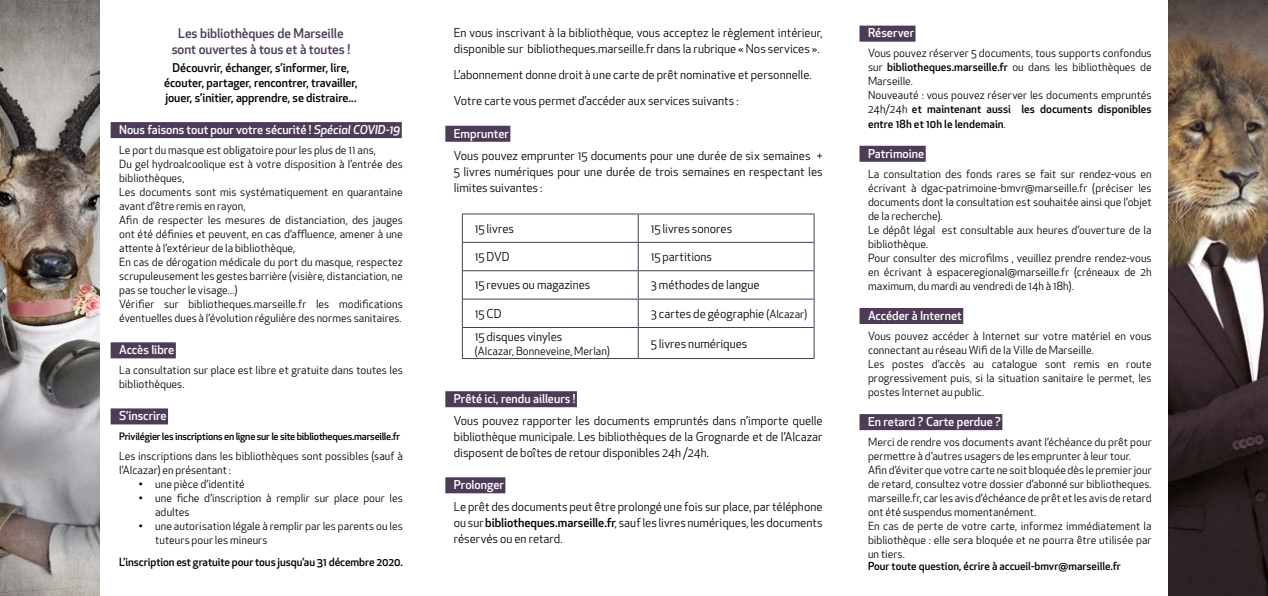
<style>
.page{position:relative;width:1268px;height:596px;background:#fff}
.page>*{position:absolute;margin:0;border:0;box-sizing:border-box;transform-origin:0 0}
.t1{font:500 13px/16px "Apex New";letter-spacing:-.005em;color:#4d3b57;text-align:center}
.t2{font:12px/16px "Apex New";color:#000;text-align:justify}
.t3{font:500 12px "Apex New";color:#fff}
.t4{font:500 11.8px/14.8px "Apex New";letter-spacing:-.005em;color:#000;text-align:center}
.t5{font:11px/14px "Apex New";letter-spacing:.005em;color:#000}
.t6{font:500 11px "Apex New";letter-spacing:-.005em;color:#000}
.t7{font:500 10.8px "Apex New";color:#000}
.t8{font:500 10px "Apex New";letter-spacing:-.025em;color:#000}
.s1{font-style:italic}
.s2{font-size:11px}
.s3{font-weight:500}
</style>
<div class="page">
<div style="left:111px;top:122px;width:291px;height:16px;background:#4d3b57"></div>
<div style="left:111px;top:342px;width:65px;height:16px;background:#4d3b57"></div>
<div style="left:111px;top:408px;width:57px;height:16px;background:#4d3b57"></div>
<div style="left:445px;top:126px;width:65px;height:16px;background:#4d3b57"></div>
<div style="left:445px;top:391px;width:132px;height:16px;background:#4d3b57"></div>
<div style="left:445px;top:477px;width:60px;height:16px;background:#4d3b57"></div>
<hr style="left:462px;top:213px;width:176px;height:1px;background:#4d3b57">
<hr style="left:638px;top:213px;width:176px;height:1px;background:#4d3b57">
<svg style="left:462px;top:214px;width:1px;height:113px"></svg>
<svg style="left:637px;top:214px;width:1px;height:113px"></svg>
<svg style="left:813px;top:214px;width:1px;height:113px"></svg>
<hr style="left:462px;top:327px;width:1px;height:31px;background:#4d3b57">
<hr style="left:637px;top:328px;width:1px;height:30px;background:#4d3b57">
<hr style="left:813px;top:327px;width:1px;height:31px;background:#4d3b57">
<hr style="left:462px;top:358px;width:176px;height:1px;background:#4d3b57">
<hr style="left:638px;top:358px;width:176px;height:1px;background:#4d3b57">
<hr style="left:462px;top:242px;width:176px;height:1px;background:#4d3b57">
<hr style="left:638px;top:242px;width:175px;height:1px;background:#4d3b57">
<hr style="left:462px;top:270px;width:176px;height:1px;background:#4d3b57">
<hr style="left:638px;top:270px;width:175px;height:1px;background:#4d3b57">
<hr style="left:462px;top:298px;width:176px;height:1px;background:#4d3b57">
<hr style="left:638px;top:298px;width:175px;height:1px;background:#4d3b57">
<hr style="left:462px;top:327px;width:176px;height:1px;background:#4d3b57">
<hr style="left:638px;top:327px;width:175px;height:1px;background:#4d3b57">
<div style="left:859px;top:26px;width:56px;height:16px;background:#4d3b57"></div>
<div style="left:859px;top:146px;width:66px;height:16px;background:#4d3b57"></div>
<div style="left:859px;top:308px;width:104px;height:16px;background:#4d3b57"></div>
<div style="left:859px;top:414px;width:143px;height:16px;background:#4d3b57"></div>
<img style="left:1168px;top:0;width:99px;height:595px">
<img style="left:0;top:0;width:99px;height:595px">
<p class="t1" style="left:172px;top:25px;width:180px">Les bibliothèques de Marseille sont ouvertes à tous et à toutes !</p>
<p class="t4" style="left:164px;top:60px;width:195px">Découvrir, échanger, s’informer, lire, écouter, partager, rencontrer, travailler, jouer, s’initier, apprendre, se distraire...</p>
<p class="t3" style="left:119px;top:121px;width:282px">Nous faisons tout pour votre sécurité ! <span class="s1">Spécial COVID-19</span></p>
<p class="t5" style="left:119px;top:143px;width:285px">Le port du masque est obligatoire pour les plus de 11 ans,<br>Du gel hydroalcoolique est à votre disposition à l’entrée des bibliothèques,<br>Les documents sont mis systématiquement en quarantaine avant d’être remis en rayon,<br>Afin de respecter les mesures de distanciation, des jauges ont été définies et peuvent, en cas d’affluence, amener à une attente à l’extérieur de la bibliothèque,<br>En cas de dérogation médicale du port du masque, respectez scrupuleusement les gestes barrière (visière, distanciation, ne pas se toucher le visage...)<br>Vérifier sur bibliotheques.marseille.fr les modifications éventuelles dues à l’évolution régulière des normes sanitaires.</p>
<p class="t3" style="left:119px;top:341px;width:57px">Accès libre</p>
<p class="t5" style="left:119px;top:363px;width:285px">La consultation sur place est libre et gratuite dans toutes les bibliothèques.</p>
<p class="t3" style="left:119px;top:407px;width:49px">S’inscrire</p>
<p class="t8" style="left:119px;top:429px;width:282px">Privilégier les inscriptions en ligne sur le site bibliotheques.marseille.fr</p>
<p class="t5" style="left:119px;top:449px;width:285px">Les inscriptions dans les bibliothèques sont possibles (sauf à l’Alcazar) en présentant :</p>
<p class="t5" style="left:139px;top:477px;width:107px">• une pièce d’identité</p>
<p class="t5" style="left:155px;top:491px;width:249px;text-indent:-16px">• une fiche d’inscription à remplir sur place pour les adultes</p>
<p class="t5" style="left:155px;top:519px;width:249px;text-indent:-16px">• une autorisation légale à remplir par les parents ou les tuteurs pour les mineurs</p>
<p class="t6" style="left:119px;top:554px;width:285px">L’inscription est gratuite pour tous jusqu’au 31 décembre 2020.</p>
<p class="t2" style="left:454px;top:25px;width:370px">En vous inscrivant à la bibliothèque, vous acceptez le règlement intérieur, disponible sur bibliotheques.marseille.fr dans la rubrique « Nos services ».</p>
<p class="t2" style="left:454px;top:62px;width:359px;line-height:26px">L’abonnement donne droit à une carte de prêt nominative et personnelle.<br>Votre carte vous permet d’accéder aux services suivants :</p>
<p class="t3" style="left:454px;top:125px;width:57px">Emprunter</p>
<p class="t2" style="left:454px;top:147px;width:370px">Vous pouvez emprunter 15 documents pour une durée de six semaines + 5 livres numériques pour une durée de trois semaines en respectant les limites suivantes :</p>
<p class="t2" style="left:475px;top:220px;width:41px">15 livres</p>
<p class="t2" style="left:650px;top:220px;width:83px">15 livres sonores</p>
<p class="t2" style="left:475px;top:248px;width:36px">15 DVD</p>
<p class="t2" style="left:650px;top:248px;width:63px">15 partitions</p>
<p class="t2" style="left:475px;top:277px;width:117px">15 revues ou magazines</p>
<p class="t2" style="left:650px;top:277px;width:110px">3 méthodes de langue</p>
<p class="t2" style="left:475px;top:305px;width:28px">15 CD</p>
<p class="t2" style="left:650px;top:305px;width:158px">3 cartes de géographie <span class="s2">(Alcazar)</span></p>
<p class="t2" style="left:475px;top:328px;width:89px">15 disques vinyles</p>
<p class="t5" style="left:475px;top:343px;width:136px">(Alcazar, Bonneveine, Merlan)</p>
<p class="t2" style="left:650px;top:335px;width:98px">5 livres numériques</p>
<p class="t3" style="left:454px;top:390px;width:123px">Prêté ici, rendu ailleurs !</p>
<p class="t2" style="left:454px;top:412px;width:370px">Vous pouvez rapporter les documents empruntés dans n’importe quelle bibliothèque municipale. Les bibliothèques de la Grognarde et de l’Alcazar disposent de boîtes de retour disponibles 24h /24h.</p>
<p class="t3" style="left:454px;top:476px;width:52px">Prolonger</p>
<p class="t2" style="left:454px;top:498px;width:370px">Le prêt des documents peut être prolongé une fois sur place, par téléphone ou sur <span class="s3">bibliotheques.marseille.fr</span>, sauf les livres numériques, les documents réservés ou en retard.</p>
<p class="t3" style="left:867px;top:25px;width:48px">Réserver</p>
<p class="t5" style="left:867px;top:46px;width:285px">Vous pouvez réserver 5 documents, tous supports confondus sur <span class="s3">bibliotheques.marseille.fr</span> ou dans les bibliothèques de Marseille.<br>Nouveauté : vous pouvez réserver les documents empruntés 24h/24h <span class="s3">et maintenant aussi les documents disponibles entre 18h et 10h le lendemain</span>.</p>
<p class="t3" style="left:867px;top:145px;width:58px">Patrimoine</p>
<p class="t5" style="left:867px;top:166px;width:285px">La consultation des fonds rares se fait sur rendez-vous en écrivant à dgac-patrimoine-bmvr@marseille.fr (préciser les documents dont la consultation est souhaitée ainsi que l’objet de la recherche).<br>Le dépôt légal est consultable aux heures d’ouverture de la bibliothèque.<br>Pour consulter des microfilms , veuillez prendre rendez-vous en écrivant à espaceregional@marseille.fr (créneaux de 2h maximum, du mardi au vendredi de 14h à 18h).</p>
<p class="t3" style="left:867px;top:307px;width:95px">Accéder à Internet</p>
<p class="t5" style="left:867px;top:328px;width:285px">Vous pouvez accéder à Internet sur votre matériel en vous connectant au réseau Wifi de la Ville de Marseille.<br>Les postes d’accès au catalogue sont remis en route progressivement puis, si la situation sanitaire le permet, les postes Internet au public.</p>
<p class="t3" style="left:867px;top:413px;width:134px">En retard ? Carte perdue ?</p>
<p class="t5" style="left:867px;top:434px;width:285px">Merci de rendre vos documents avant l’échéance du prêt pour permettre à d’autres usagers de les emprunter à leur tour.<br>Afin d’éviter que votre carte ne soit bloquée dès le premier jour de retard, consultez votre dossier d’abonné sur bibliotheques. marseille.fr, car les avis d’échéance de prêt et les avis de retard ont été suspendus momentanément.<br>En cas de perte de votre carte, informez immédiatement la bibliothèque : elle sera bloquée et ne pourra être utilisée par un tiers.</p>
<p class="t7" style="left:867px;top:558px;width:254px">Pour toute question, écrire à accueil-bmvr@marseille.fr</p>
</div>
